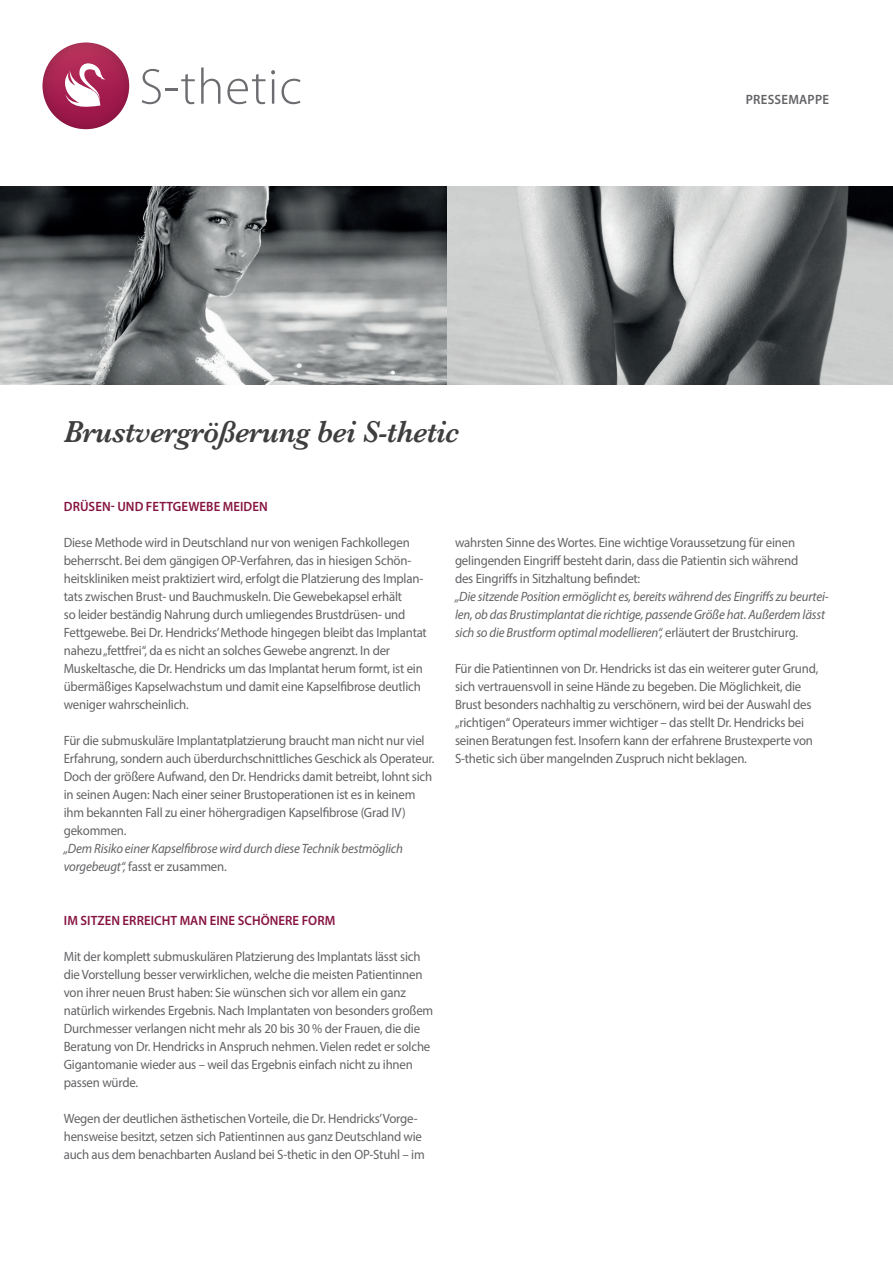
<style>
.page{position:relative;width:893px;height:1263px;background:#fff}
.page>*{position:absolute;margin:0;border:0;box-sizing:border-box;transform-origin:0 0}
.t1{font:italic 600 31.5px "Baskerville";letter-spacing:-.015em;color:#3e3e3f;scale:.95 1}
.t2{font:13.5px/18px "Myriad Pro";letter-spacing:-.015em;color:#636366;scale:.95 1}
.t3{font:italic 13.5px/18px "Myriad Pro";letter-spacing:-.015em;color:#636366;scale:.95 1}
.t4{font:600 13.5px "Myriad Pro";letter-spacing:.005em;color:#861440;scale:.95 1}
.t5{font:600 13.5px "Myriad Pro";letter-spacing:.02em;color:#636366;scale:.95 1}
.s1{font-style:normal}
</style>
<div class="page">
<svg style="left:142px;top:69px;width:53px;height:35px"></svg>
<svg style="left:201px;top:68px;width:19px;height:36px"></svg>
<svg style="left:227px;top:74px;width:38px;height:30px"></svg>
<hr style="left:272px;top:79px;width:2px;height:25px;background:#6c6d70">
<svg style="left:271px;top:70px;width:4px;height:4px"></svg>
<svg style="left:281px;top:79px;width:19px;height:25px"></svg>
<div style="left:43px;top:43px;width:86px;height:86px;background:linear-gradient(to bottom,#b5305a,#921144);border-radius:43px"></div>
<svg style="left:65px;top:63px;width:40px;height:45px"></svg>
<img style="left:446px;top:187px;width:447px;height:198px">
<svg style="left:0;top:187px;width:446px;height:198px;background:#797c7d"></svg>
<h1 class="t1" style="left:64px;top:410px;width:418px">Brustvergrößerung bei S-thetic</h1>
<p class="t5" style="left:746px;top:91px;width:89px">PRESSEMAPPE</p>
<p class="t4" style="left:64px;top:497px;width:216px">DRÜSEN- UND FETTGEWEBE MEIDEN</p>
<p class="t2" style="left:64px;top:533px;width:384px">Diese Methode wird in Deutschland nur von wenigen Fachkollegen beherrscht. Bei dem gängigen OP-Verfahren, das in hiesigen Schön&shy;heitskliniken meist praktiziert wird, erfolgt die Platzierung des Implan&shy;tats zwischen Brust- und Bauchmuskeln. Die Gewebekapsel erhält<br>so leider beständig Nahrung durch umliegendes Brustdrüsen- und Fettgewebe. Bei Dr. Hendricks’ Methode hingegen bleibt das Implantat nahezu „fettfrei“, da es nicht an solches Gewebe angrenzt. In der Muskeltasche, die Dr. Hendricks um das Implantat herum formt, ist ein übermäßiges Kapselwachstum und damit eine Kapselfibrose deutlich weniger wahrscheinlich.</p>
<p class="t2" style="left:64px;top:731px;width:392px">Für die submuskuläre Implantatplatzierung braucht man nicht nur viel Erfahrung, sondern auch überdurchschnittliches Geschick als Operateur.<br>Doch der größere Aufwand, den Dr. Hendricks damit betreibt, lohnt sich in seinen Augen: Nach einer seiner Brustoperationen ist es in keinem ihm bekannten Fall zu einer höhergradigen Kapselfibrose (Grad IV) gekommen.</p>
<p class="t3" style="left:64px;top:839px;width:359px">„Dem Risiko einer Kapselfibrose wird durch diese Technik bestmöglich vorgebeugt“, <span class="s1">fasst er zusammen.</span></p>
<p class="t4" style="left:64px;top:911px;width:287px">IM SITZEN ERREICHT MAN EINE SCHÖNERE FORM</p>
<p class="t2" style="left:64px;top:947px;width:390px">Mit der komplett submuskulären Platzierung des Implantats lässt sich die Vorstellung besser verwirklichen, welche die meisten Patientinnen von ihrer neuen Brust haben: Sie wünschen sich vor allem ein ganz natürlich wirkendes Ergebnis. Nach Implantaten von besonders großem Durchmesser verlangen nicht mehr als 20 bis 30 % der Frauen, die die Beratung von Dr. Hendricks in Anspruch nehmen. Vielen redet er solche Gigantomanie wieder aus – weil das Ergebnis einfach nicht zu ihnen passen würde.</p>
<p class="t2" style="left:64px;top:1109px;width:381px">Wegen der deutlichen ästhetischen Vorteile, die Dr. Hendricks’ Vorge&shy;hensweise besitzt, setzen sich Patientinnen aus ganz Deutschland wie auch aus dem benachbarten Ausland bei S-thetic in den OP-Stuhl – im</p>
<p class="t2" style="left:455px;top:533px;width:363px">wahrsten Sinne des Wortes. Eine wichtige Voraussetzung für einen gelingenden Eingriff besteht darin, dass die Patientin sich während des Eingriffs in Sitzhaltung befindet:</p>
<p class="t3" style="left:455px;top:587px;width:395px">„Die sitzende Position ermöglicht es, bereits während des Eingriffs zu beurtei&shy;len, ob das Brustimplantat die richtige, passende Größe hat. Außerdem lässt sich so die Brustform optimal modellieren“, <span class="s1">erläutert der Brustchirurg.</span></p>
<p class="t2" style="left:455px;top:659px;width:384px">Für die Patientinnen von Dr. Hendricks ist das ein weiterer guter Grund, sich vertrauensvoll in seine Hände zu begeben. Die Möglichkeit, die Brust besonders nachhaltig zu verschönern, wird bei der Auswahl des „richtigen“ Operateurs immer wichtiger – das stellt Dr. Hendricks bei seinen Beratungen fest. Insofern kann der erfahrene Brustexperte von S-thetic sich über mangelnden Zuspruch nicht beklagen.</p>
</div>
